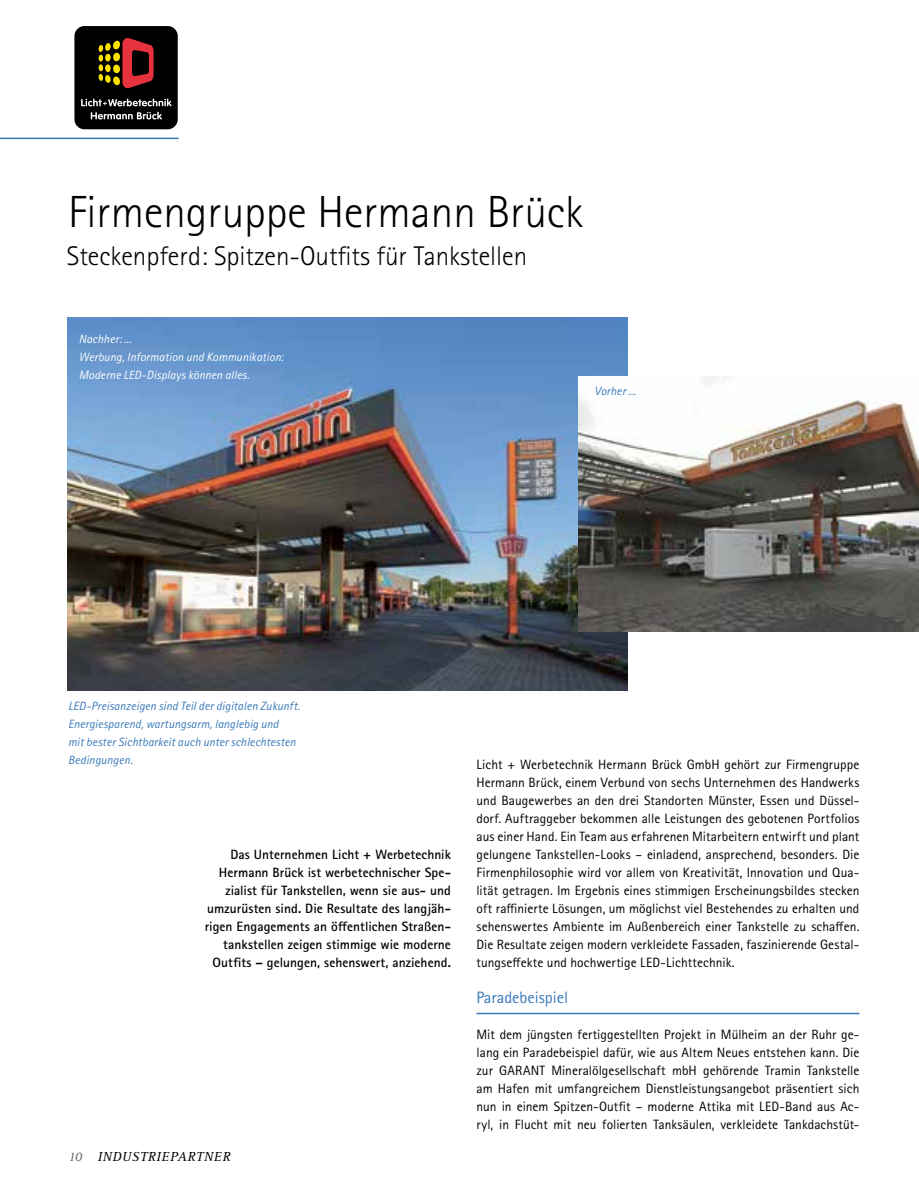
<style>
.page{position:relative;width:919px;height:1191px;background:#fff}
.page>*{position:absolute;margin:0;border:0;box-sizing:border-box;transform-origin:0 0}
.t1{font:300 45px "Rotis Sans Serif Pro";color:#000}
.t2{font:300 27px "Rotis Sans Serif Pro";color:#000}
.t3{font:16.5px "Rotis Sans Serif Pro";color:#3a7aba}
.t4{font:13.5px/18px "Rotis Sans Serif Pro";letter-spacing:.005em;color:#000;text-align:justify}
.t5{font:700 13.5px/18px "Rotis Sans Serif Pro";color:#000;text-align:right}
.t6{font:italic 13.5px "Rotis Serif Pro";letter-spacing:.05em;color:#000}
.t7{font:italic 12px/18px "Rotis Sans Serif Pro";letter-spacing:.005em;color:#3a7aba}
.t8{font:italic 12px/18px "Rotis Sans Serif Pro";letter-spacing:.005em;color:#fff}
.s1{color:#6a6864}
</style>
<div class="page">
<div style="left:74px;top:26px;width:104px;height:103px;background:#000;border-radius:10px"></div>
<svg style="left:81px;top:99px;width:90px;height:7px"></svg>
<svg style="left:91px;top:112px;width:71px;height:7px"></svg>
<svg style="left:99px;top:38px;width:54px;height:50px"></svg>
<img style="left:67px;top:317px;width:560px;height:374px">
<img style="left:578px;top:376px;width:340px;height:256px">
<hr style="left:0;top:138px;width:179px;height:1px;background:#3a7aba">
<hr style="left:476px;top:1012px;width:383px;height:2px;background:#3a7aba">
<h1 class="t1" style="left:68px;top:186px;width:516px">Firmengruppe Hermann Brück</h1>
<h2 class="t2" style="left:67px;top:240px;width:461px">Steckenpferd: Spitzen-Outfits für Tankstellen</h2>
<p class="t8" style="left:79px;top:330px;width:206px">Nachher: ...<br>Werbung, Information und Kommunikation:<br>Moderne LED-Displays können alles.</p>
<p class="t7" style="left:594px;top:382px;width:43px">Vorher ...</p>
<p class="t7" style="left:68px;top:697px;width:233px">LED-Preisanzeigen sind Teil der digitalen Zukunft.<br>Energiesparend, wartungsarm, langlebig und<br>mit bester Sichtbarkeit auch unter schlechtesten Bedingungen.</p>
<p class="t5" style="left:205px;top:845px;width:248px">Das Unternehmen Licht + Werbetechnik Hermann Brück ist werbetechnischer Spe&shy;zialist für Tankstellen, wenn sie aus- und umzurüsten sind. Die Resultate des langjäh&shy;rigen Engagements an öffentlichen Straßen&shy;tankstellen zeigen stimmige wie moderne Outfits – gelungen, sehenswert, anziehend.</p>
<p class="t6" style="left:68px;top:1148px;width:164px"><span class="s1">10</span> INDUSTRIEPARTNER</p>
<p class="t4" style="left:476px;top:756px;width:384px">Licht + Werbetechnik Hermann Brück GmbH gehört zur Firmengruppe Hermann Brück, einem Verbund von sechs Unternehmen des Handwerks und Baugewerbes an den drei Standorten Münster, Essen und Düssel&shy;dorf. Auftraggeber bekommen alle Leistungen des gebotenen Portfolios aus einer Hand. Ein Team aus erfahrenen Mitarbeitern entwirft und plant gelungene Tankstellen-Looks – einladend, ansprechend, besonders. Die Firmenphilosophie wird vor allem von Kreativität, Innovation und Qua&shy;lität getragen. Im Ergebnis eines stimmigen Erscheinungsbildes stecken oft raffinierte Lösungen, um möglichst viel Bestehendes zu erhalten und sehenswertes Ambiente im Außenbereich einer Tankstelle zu schaffen.<br>Die Resultate zeigen modern verkleidete Fassaden, faszinierende Gestal&shy;tungseffekte und hochwertige LED-Lichttechnik.</p>
<p class="t3" style="left:476px;top:988px;width:93px">Paradebeispiel</p>
<p class="t4" style="left:476px;top:1026px;width:384px">Mit dem jüngsten fertiggestellten Projekt in Mülheim an der Ruhr ge&shy;lang ein Paradebeispiel dafür, wie aus Altem Neues entstehen kann. Die zur GARANT Mineralölgesellschaft mbH gehörende Tramin Tankstelle am Hafen mit umfangreichem Dienstleistungsangebot präsentiert sich nun in einem Spitzen-Outfit – moderne Attika mit LED-Band aus Ac&shy;ryl, in Flucht mit neu folierten Tanksäulen, verkleidete Tankdachstüt-</p>
</div>
